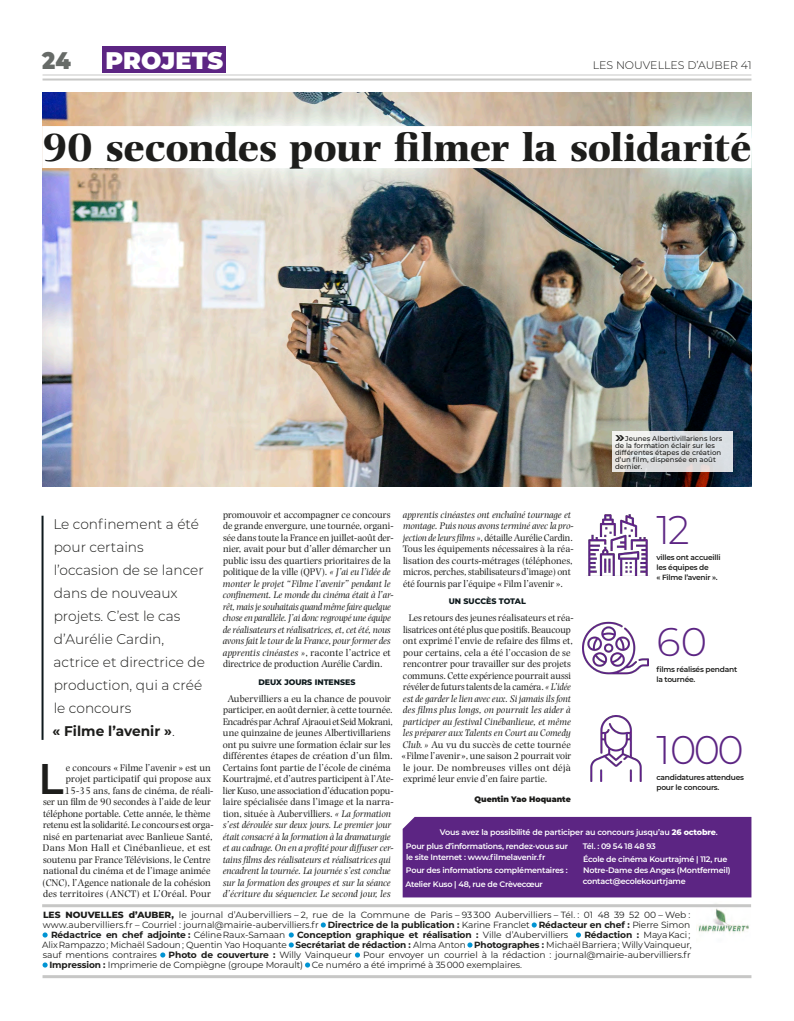
<style>
.page{position:relative;width:794px;height:1021px;background:#fff}
.page>*{position:absolute;margin:0;border:0;box-sizing:border-box;transform-origin:0 0}
._04-Texte{font:600 42.9px "Montserrat";color:#1d1d1b}
._02-TITRE_2_une_page{font:700 41px "Photina MT Std";letter-spacing:-.01em;color:#1d1d1b}
._08-CHIFFRE-chiffre{font:300 40px "Montserrat";letter-spacing:-.055em;color:#5c2583}
._08-CHIFFRE-chiffre-2{font:300 40px "Montserrat";letter-spacing:-.055em;color:#5c2583;scale:.95 1}
.t1{font:900 24px "Montserrat";letter-spacing:.01em;color:#fff}
.t2{font:900 24px "Montserrat";color:#676b68;scale:.9 1}
._03-Chapo{font:300 14px/23px "Montserrat";color:#1d1d1b}
.t3{font:300 11px "Montserrat";color:#1d1d1b}
._04-Texte-2{font:10px/11.5px "Photina MT Std";color:#1d1d1b;text-align:center}
._04-Texte-3{font:italic 10px/11.5px "Photina MT Std";letter-spacing:-.005em;color:#1d1d1b}
._04-Texte-4{font:10px/11.5px "Photina MT Std";color:#1d1d1b;scale:.96 1}
._04-Texte-5{font:10px "Photina MT Std";letter-spacing:.02em;color:#1d1d1b}
._04-Texte-6{font:10px "Photina MT Std";letter-spacing:.025em;color:#1d1d1b}
.t4{font:9px/10px "Montserrat";letter-spacing:-.01em;color:#1d1d1b}
.t5{font:700 9px "Montserrat";letter-spacing:-.01em;color:#1d1d1b}
._06-ENCADRE-Infos{font:600 8px/11px "Montserrat";letter-spacing:-.03em;color:#fff}
._05-INTERTITRE_à_la{font:800 8px "Montserrat";color:#0e191c}
._04-Texte-Signature{font:900 8px "Montserrat";color:#1d1d1b}
._08-CHIFFRE-texte_Al{font:600 7.5px/10px "Montserrat";letter-spacing:-.03em;color:#1d1d1b}
._09-GRANDE_LÉGENDE{font:500 7px/7px "Montserrat";color:#1d1d1b}
.s1{font-style:italic}
.s2{font-style:normal}
.s3{font-weight:700}
.s4{font-weight:800}
.s5{font-weight:400}
</style>
<div class="page">
<hr style="left:43px;top:78px;width:708px;height:2px;background:#c7c7c6">
<hr style="left:43px;top:74px;width:708px;height:1px;background:#c7c7c6">
<hr style="left:43px;top:975px;width:708px;height:3px;background:#c7c7c6">
<img style="left:43px;top:92px;width:708px;height:394px">
<img style="left:696px;top:907px;width:54px;height:27px">
<hr style="left:42px;top:904px;width:709px;height:3px;background:#c7c7c6">
<div style="left:42px;top:126px;width:709px;height:42px;background:#fff"></div>
<hr style="left:42px;top:515px;width:2px;height:225px;background:#0e191c">
<svg style="left:612px;top:431px;width:120px;height:40px;background:#dfe1e2"></svg>
<div style="left:403px;top:816px;width:348px;height:81px;background:#5c2583"></div>
<svg style="left:321px;top:922px;width:5px;height:5px"></svg>
<svg style="left:531px;top:922px;width:6px;height:5px"></svg>
<svg style="left:43px;top:932px;width:5px;height:5px"></svg>
<svg style="left:576px;top:932px;width:5px;height:5px"></svg>
<svg style="left:289px;top:932px;width:5px;height:15px"></svg>
<svg style="left:467px;top:942px;width:5px;height:5px"></svg>
<svg style="left:160px;top:952px;width:5px;height:5px"></svg>
<svg style="left:355px;top:952px;width:5px;height:5px"></svg>
<svg style="left:43px;top:962px;width:5px;height:5px"></svg>
<svg style="left:305px;top:962px;width:5px;height:5px"></svg>
<img style="left:588px;top:514px;width:60px;height:61px">
<img style="left:583px;top:621px;width:65px;height:54px">
<img style="left:590px;top:715px;width:52px;height:66px">
<div style="left:103px;top:46px;width:123px;height:26px;background:#5c2583"></div>
<svg style="left:615px;top:435px;width:9px;height:6px"></svg>
<h3 class="t2" style="left:42px;top:42px;width:33px">24</h3>
<p class="t1" style="left:105px;top:42px;width:119px">PROJETS</p>
<p class="t3" style="left:592px;top:57px;width:160px">LES NOUVELLES D’AUBER 41</p>
<p class="_02-TITRE_2_une_page" style="left:42px;top:124px;width:710px">90 secondes pour filmer la solidarité</p>
<p class="_09-GRANDE_LÉGENDE" style="left:615px;top:434px;width:109px;text-indent:10px">Jeunes Albertivillariens lors de la formation éclair sur les différentes étapes de création d’un film, dispensée en août dernier.</p>
<p class="_04-Texte-4" style="left:403px;top:509px;width:179px"><span class="s1">apprentis cinéastes ont enchaîné tournage et montage. Puis nous avons terminé avec la pro&shy;jection de leurs films »</span>, détaille Aurélie Cardin.<br>Tous les équipements nécessaires à la réa&shy;lisation des courts-métrages (téléphones, micros, perches, stabilisateurs d’image) ont été fournis par l’équipe « Film l’avenir ».</p>
<p class="_05-INTERTITRE_à_la" style="left:449px;top:595px;width:79px">UN SUCCÈS TOTAL</p>
<p class="_04-Texte-2" style="left:401px;top:612px;width:174px;text-align:left;text-indent:7px">Les retours des jeunes réalisateurs et réa&shy;lisatrices ont été plus que positifs. Beaucoup ont exprimé l’envie de refaire des films et, pour certains, cela a été l’occasion de se rencontrer pour travailler sur des projets communs. Cette expérience pourrait aussi révéler de futurs talents de la caméra. <span class="s1">« L’idée est de garder le lien avec eux. Si jamais ils font des films plus longs, on pourrait les aider à participer au festival Cinébanlieue, et même les préparer aux Talents en Court au Comedy Club. »</span> Au vu du succès de cette tournée «Filme l’avenir», une saison 2 pourrait voir le jour. De nombreuses villes ont déjà exprimé leur envie d’en faire partie.</p>
<p class="_04-Texte-Signature" style="left:474px;top:793px;width:98px">Quentin Yao Hoquante</p>
<p class="_04-Texte-3" style="left:223px;top:509px;width:172px"><span class="s2">promouvoir et accompagner ce concours de grande envergure, une tournée, organi&shy;sée dans toute la France en juillet-août der&shy;nier, avait pour but d’aller démarcher un public issu des quartiers prioritaires de la politique de la ville (QPV).</span> « J’ai eu l’idée de monter le projet “Filme l’avenir” pendant le confinement. Le monde du cinéma était à l’ar&shy;rêt, mais je souhaitais quand même faire quelque chose en parallèle. J’ai donc regroupé une équipe de réalisateurs et réalisatrices, et, cet été, nous avons fait le tour de la France, pour former des apprentis cinéastes »<span class="s2">, raconte l’actrice et directrice de production Aurélie Cardin.</span></p>
<p class="_05-INTERTITRE_à_la" style="left:258px;top:676px;width:99px">DEUX JOURS INTENSES</p>
<p class="_04-Texte-2" style="left:223px;top:693px;width:172px">Aubervilliers a eu la chance de pouvoir participer, en août dernier, à cette tournée.<br>Encadrés par Achraf Ajraoui et Seid Mokrani, une quinzaine de jeunes Albertivillariens ont pu suivre une formation éclair sur les différentes étapes de création d’un film.<br>Certains font partie de l’école de cinéma Kourtrajmé, et d’autres participent à l’Ate&shy;lier Kuso, une association d’éducation popu&shy;laire spécialisée dans l’image et la narra&shy;tion, située à Aubervilliers. <span class="s1">« La formation s’est déroulée sur deux jours. Le premier jour était consacré à la formation à la dramaturgie et au cadrage. On en a profité pour diffuser cer&shy;tains films des réalisateurs et réalisatrices qui encadrent la tournée. La journée s’est conclue sur la formation des groupes et sur la séance d’écriture du séquencier. Le second jour, les</span></p>
<p class="_08-CHIFFRE-chiffre-2" style="left:656px;top:503px;width:37px">12</p>
<p class="_08-CHIFFRE-texte_Al" style="left:656px;top:552px;width:66px">villes ont accueilli les équipes de<br>« Filme l’avenir ».</p>
<p class="_03-Chapo" style="left:53px;top:512px;width:154px">Le confinement a été pour certains l’occasion de se lancer dans de nouveaux projets. C’est le cas d’Aurélie Cardin, actrice et directrice de production, qui a créé le concours<br><span class="s3">« Filme l’avenir »</span>.</p>
<p class="_04-Texte" style="left:39px;top:748px;width:27px">L</p>
<p class="_04-Texte-2" style="left:66px;top:762px;width:147px">e concours « Filme l’avenir » est un</p>
<p class="_08-CHIFFRE-chiffre" style="left:656px;top:615px;width:52px">60</p>
<p class="_08-CHIFFRE-texte_Al" style="left:656px;top:664px;width:82px">films réalisés pendant la tournée.</p>
<p class="_08-CHIFFRE-chiffre" style="left:656px;top:722px;width:89px">1 000</p>
<p class="_08-CHIFFRE-texte_Al" style="left:656px;top:771px;width:89px">candidatures attendues pour le concours.</p>
<p class="_04-Texte-2" style="left:66px;top:773px;width:147px">projet participatif qui propose aux</p>
<p class="_04-Texte-2" style="left:64px;top:785px;width:151px">15-35 ans, fans de cinéma, de réali-</p>
<p class="_04-Texte-2" style="left:43px;top:796px;width:169px">ser un film de 90 secondes à l’aide de leur</p>
<p class="_04-Texte-2" style="left:43px;top:808px;width:169px">téléphone portable. Cette année, le thème</p>
<p class="_04-Texte-2" style="left:43px;top:819px;width:172px">retenu est la solidarité. Le concours est orga-</p>
<p class="_04-Texte-2" style="left:43px;top:831px;width:171px">nisé en partenariat avec Banlieue Santé,</p>
<p class="_04-Texte-6" style="left:43px;top:842px;width:169px">Dans Mon Hall et Cinébanlieue, et est</p>
<p class="_04-Texte-2" style="left:43px;top:854px;width:169px">soutenu par France Télévisions, le Centre</p>
<p class="_04-Texte-2" style="left:43px;top:865px;width:169px">national du cinéma et de l’image animée</p>
<p class="_04-Texte-2" style="left:43px;top:877px;width:170px">(CNC), l’Agence nationale de la cohésion</p>
<p class="_04-Texte-5" style="left:43px;top:888px;width:170px">des territoires (ANCT) et L’Oréal. Pour</p>
<p class="_06-ENCADRE-Infos" style="left:440px;top:826px;width:279px">Vous avez la possibilité de participer au concours jusqu’au <span class="s4">26 octobre</span>.</p>
<p class="_06-ENCADRE-Infos" style="left:406px;top:839px;width:164px">Pour plus d’informations, rendez-vous sur le site Internet : www.filmelavenir.fr</p>
<p class="_06-ENCADRE-Infos" style="left:406px;top:864px;width:163px">Pour des informations complémentaires :</p>
<p class="_06-ENCADRE-Infos" style="left:405px;top:878px;width:139px">Atelier Kuso | 48, rue de Crèvecœur</p>
<p class="_06-ENCADRE-Infos" style="left:583px;top:839px;width:75px">Tél. : 09 54 18 48 93</p>
<p class="_06-ENCADRE-Infos" style="left:583px;top:853px;width:149px">École de cinéma Kourtrajmé | 112, rue<br>Notre-Dame des Anges (Montfermeil) contact@ecolekourtrjame</p>
<p class="t4" style="left:43px;top:909px;width:649px"><span class="s4">LES NOUVELLES d’AUBER,</span> le journal d’Aubervilliers – 2, rue de la Commune de Paris – 93 300 Aubervilliers – Tél. : 01 48 39 52 00 – Web :</p>
<p class="t4" style="left:43px;top:919px;width:649px">www.aubervilliers.fr – Courriel : journal@mairie-aubervilliers.fr <span class="s3">Directrice de la publication :</span> Karine Franclet <span class="s3">Rédacteur en chef :</span> Pierre Simon</p>
<p class="t5" style="left:51px;top:927px;width:236px">Rédactrice en chef adjointe : <span class="s5">Céline Raux-Samaan</span></p>
<p class="t5" style="left:297px;top:927px;width:273px">Conception graphique et réalisation : <span class="s5">Ville d’Aubervilliers</span></p>
<p class="t4" style="left:42px;top:929px;width:651px;text-indent:542px"><span class="s3">Rédaction :</span> Maya Kaci ;<br>Alix Rampazzo ; Michaël Sadoun; Quentin Yao Hoquante <span class="s3">Secrétariat de rédaction :</span> Alma Anton <span class="s3">Photographes :</span> Michaël Barriera ; Willy Vainqueur, sauf mentions contraires</p>
<p class="t4" style="left:49px;top:949px;width:643px;text-indent:314px">Pour envoyer un courriel à la rédaction : journal@mairie-aubervilliers.fr<br><span class="s3">Impression :</span> Imprimerie de Compiègne (groupe Morault) Ce numéro a été imprimé à 35 000 exemplaires.</p>
<p class="t5" style="left:169px;top:947px;width:185px">Photo de couverture : <span class="s5">Willy Vainqueur</span></p>
</div>
